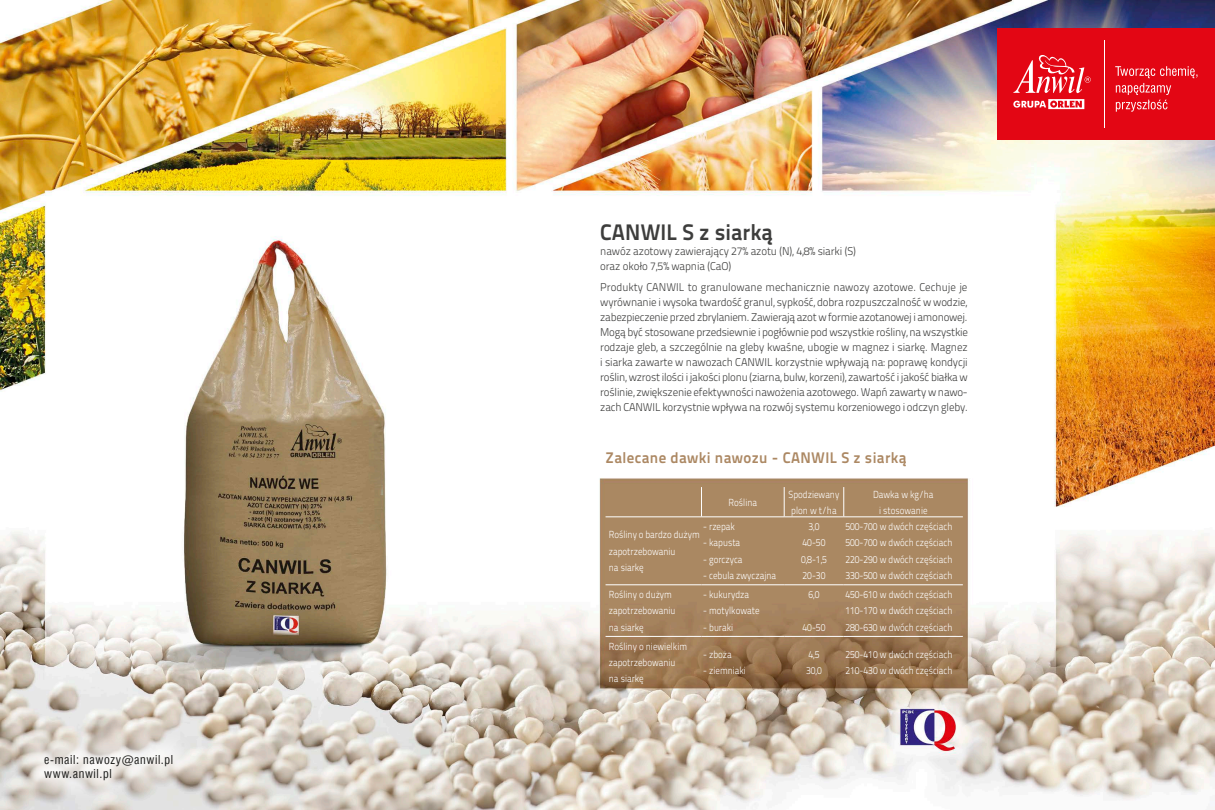
<style>
.page{position:relative;width:1215px;height:810px;background:#fff}
.page>*{position:absolute;margin:0;border:0;box-sizing:border-box;transform-origin:0 0}
.t1{font:22.5px "Titillium Text 22 L 800 wt";color:#3d3d3c}
.t2{font:15.38px "Titillium Text 22 L 800 wt";letter-spacing:.025em;color:#ac8863}
.t3{font:12px/14.4px "Swis 721 Cn EU";letter-spacing:.05em;color:#1d1d1b}
.t4{font:11.25px/15px "Titillium Text 22 L 250 wt";letter-spacing:-.01em;color:#3d3d3c}
.t5{font:10.27px/16.4px "Titillium Text 22 L 250 wt";color:#fff;scale:.87 1}
</style>
<div class="page">
<img style="left:0;top:0;width:1215px;height:810px">
<hr style="left:701px;top:487px;width:1px;height:30px;background:#fff">
<hr style="left:784px;top:487px;width:1px;height:30px;background:#fff">
<hr style="left:843px;top:487px;width:1px;height:30px;background:#fff">
<hr style="left:606px;top:517px;width:95px;height:1px;background:#fff">
<hr style="left:701px;top:517px;width:83px;height:1px;background:#fff">
<hr style="left:784px;top:517px;width:60px;height:1px;background:#fff">
<hr style="left:844px;top:517px;width:119px;height:1px;background:#fff">
<hr style="left:606px;top:585px;width:95px;height:1px;background:#fff">
<hr style="left:701px;top:585px;width:83px;height:1px;background:#fff">
<hr style="left:784px;top:585px;width:60px;height:1px;background:#fff">
<hr style="left:844px;top:585px;width:119px;height:1px;background:#fff">
<hr style="left:606px;top:636px;width:95px;height:1px;background:#fff">
<hr style="left:701px;top:636px;width:83px;height:1px;background:#fff">
<hr style="left:784px;top:636px;width:60px;height:1px;background:#fff">
<hr style="left:844px;top:636px;width:119px;height:1px;background:#fff">
<div style="left:19px;top:728px;width:180px;height:78px;background:#fff;opacity:.75"></div>
<div style="left:998px;top:28px;width:217px;height:112px;background:#e30614"></div>
<svg style="left:1013px;top:55px;width:78px;height:38px"></svg>
<svg style="left:1013px;top:99px;width:71px;height:10px"></svg>
<hr style="left:1104px;top:41px;width:1px;height:87px;background:#fff">
<svg style="left:1115px;top:66px;width:82px;height:46px"></svg>
<p class="t3" style="left:44px;top:752px;width:131px">e-mail: nawozy@anwil.pl www.anwil.pl</p>
<h1 class="t1" style="left:600px;top:215px;width:174px">CANWIL S z siarką</h1>
<p class="t4" style="left:600px;top:243px;width:257px">nawóz azotowy zawierający 27% azotu (N), 4,8% siarki (S) oraz około 7,5% wapnia (CaO)</p>
<p class="t4" style="left:600px;top:279px;width:369px;text-align:justify">Produkty CANWIL to granulowane mechanicznie nawozy azotowe. Cechuje je wyrównanie i wysoka twardość granul, sypkość, dobra rozpuszczalność w wodzie, zabezpieczenie przed zbrylaniem. Zawierają azot w formie azotanowej i amonowej.<br>Mogą być stosowane przedsiewnie i pogłównie pod wszystkie rośliny, na wszystkie rodzaje gleb, a szczególnie na gleby kwaśne, ubogie w magnez i siarkę. Magnez i siarka zawarte w nawozach CANWIL korzystnie wpływają na: poprawę kondycji roślin, wzrost ilości i jakości plonu (ziarna, bulw, korzeni), zawartość i jakość białka w roślinie, zwiększenie efektywności nawożenia azotowego. Wapń zawarty w nawo&shy;zach CANWIL korzystnie wpływa na rozwój systemu korzeniowego i odczyn gleby.</p>
<h2 class="t2" style="left:606px;top:446px;width:303px">Zalecane dawki nawozu - CANWIL S z siarką</h2>
<p class="t5" style="left:729px;top:493px;width:34px">Roślina</p>
<p class="t5" style="left:789px;top:485px;width:60px">Spodziewany plon w t/ha</p>
<p class="t5" style="left:873px;top:485px;width:71px;text-align:center">Dawka w kg/ha i stosowanie</p>
<p class="t5" style="left:609px;top:526px;width:106px">Rośliny o bardzo dużym zapotrzebowaniu<br>na siarkę</p>
<p class="t5" style="left:801px;top:518px;width:31px;text-align:center">3,0<br>40-50<br>0,8-1,5<br>20-30</p>
<p class="t5" style="left:845px;top:518px;width:125px;text-align:justify">500-700 w dwóch częściach 500-700 w dwóch częściach 220-290 w dwóch częściach 330-500 w dwóch częściach</p>
<p class="t5" style="left:703px;top:518px;width:38px">- rzepak</p>
<p class="t5" style="left:703px;top:534px;width:44px">- kapusta</p>
<p class="t5" style="left:703px;top:551px;width:47px">- gorczyca</p>
<p class="t5" style="left:703px;top:567px;width:86px">- cebula zwyczajna</p>
<p class="t5" style="left:609px;top:586px;width:78px">Rośliny o dużym zapotrzebowaniu na siarkę</p>
<p class="t5" style="left:703px;top:586px;width:54px">- kukurydza</p>
<p class="t5" style="left:703px;top:602px;width:66px">- motylkowate</p>
<p class="t5" style="left:703px;top:618px;width:36px">- buraki</p>
<p class="t5" style="left:609px;top:637px;width:91px">Rośliny o niewielkim zapotrzebowaniu na siarkę</p>
<p class="t5" style="left:703px;top:646px;width:35px">- zboża</p>
<p class="t5" style="left:703px;top:662px;width:51px">- ziemniaki</p>
<p class="t5" style="left:809px;top:586px;width:14px">6,0</p>
<p class="t5" style="left:803px;top:618px;width:28px">40-50</p>
<p class="t5" style="left:845px;top:586px;width:125px;text-align:justify">450-610 w dwóch częściach 110-170 w dwóch częściach 280-630 w dwóch częściach</p>
<p class="t5" style="left:806px;top:646px;width:20px">4,5<br>30,0</p>
<p class="t5" style="left:845px;top:646px;width:125px">250-410 w dwóch częściach<br>210-430 w dwóch częściach</p>
</div>
